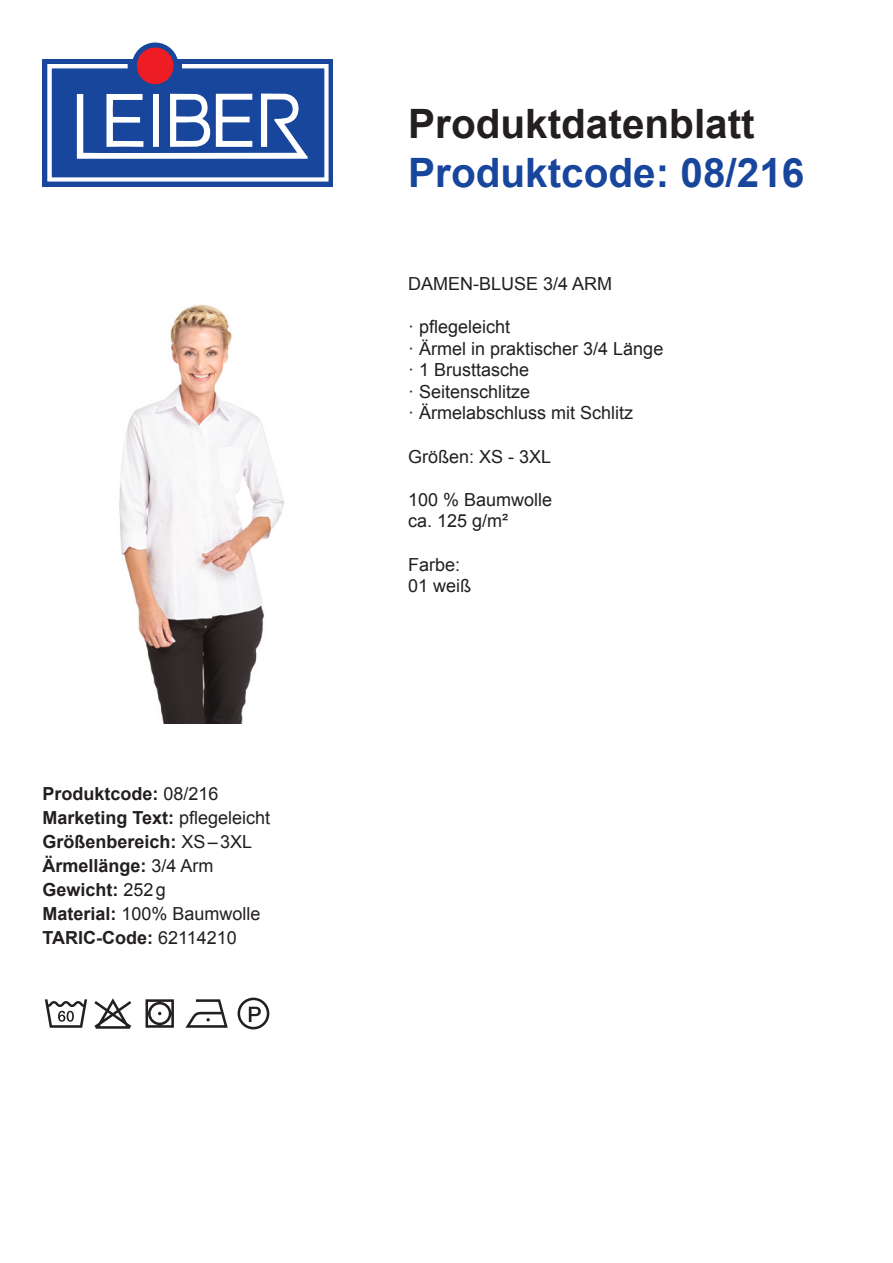
<style>
.page{position:relative;width:893px;height:1263px;background:#fff}
.page>*{position:absolute;margin:0;border:0;box-sizing:border-box;transform-origin:0 0}
.t1{font:700 40.5px "Arial";color:#18469d}
.t2{font:700 40.5px "Arial";color:#231f20}
.t3{font:18px/21.6px "Arial";color:#231f20}
.t4{font:700 18px/24px "Arial";color:#231f20}
.s1{font-weight:400}
</style>
<div class="page">
<div style="left:43px;top:59px;width:290px;height:127px;background:#18469d"></div>
<svg style="left:47px;top:64px;width:282px;height:118px"></svg>
<svg style="left:132px;top:43px;width:47px;height:46px"></svg>
<div style="left:138px;top:48px;width:35px;height:36px;background:#ee1d23;border-radius:50%"></div>
<div style="left:137px;top:48px;width:37px;height:36px;border:1px solid #ee1d23;border-radius:50%"></div>
<img style="left:119px;top:305px;width:165px;height:418px">
<svg style="left:45px;top:999px;width:42px;height:29px"></svg>
<svg style="left:94px;top:998px;width:37px;height:31px"></svg>
<svg style="left:146px;top:999px;width:28px;height:29px"></svg>
<svg style="left:185px;top:999px;width:43px;height:29px"></svg>
<svg style="left:238px;top:997px;width:31px;height:32px"></svg>
<p class="t4" style="left:43px;top:782px;width:229px">Produktcode: <span class="s1">08/216<br></span>Marketing Text: <span class="s1">pflegeleicht<br></span>Größenbereich: <span class="s1">XS–3XL<br></span>Ärmellänge: <span class="s1">3/4 Arm<br></span>Gewicht: <span class="s1">252g<br></span>Material: <span class="s1">100% Baumwolle<br></span>TARIC-Code: <span class="s1">62114210</span></p>
<h1 class="t2" style="left:408px;top:97px;width:348px">Produktdatenblatt</h1>
<h1 class="t1" style="left:408px;top:146px;width:398px">Produktcode: 08/216</h1>
<p class="t3" style="left:408px;top:273px;width:206px">DAMEN-BLUSE 3/4 ARM</p>
<p class="t3" style="left:408px;top:316px;width:257px">· pflegeleicht<br>· Ärmel in praktischer 3/4 Länge · 1 Brusttasche<br>· Seitenschlitze<br>· Ärmelabschluss mit Schlitz</p>
<p class="t3" style="left:408px;top:446px;width:145px">Größen: XS - 3XL</p>
<p class="t3" style="left:408px;top:489px;width:146px">100 % Baumwolle ca. 125 g/m²</p>
<p class="t3" style="left:408px;top:554px;width:65px">Farbe:<br>01 weiß</p>
</div>
